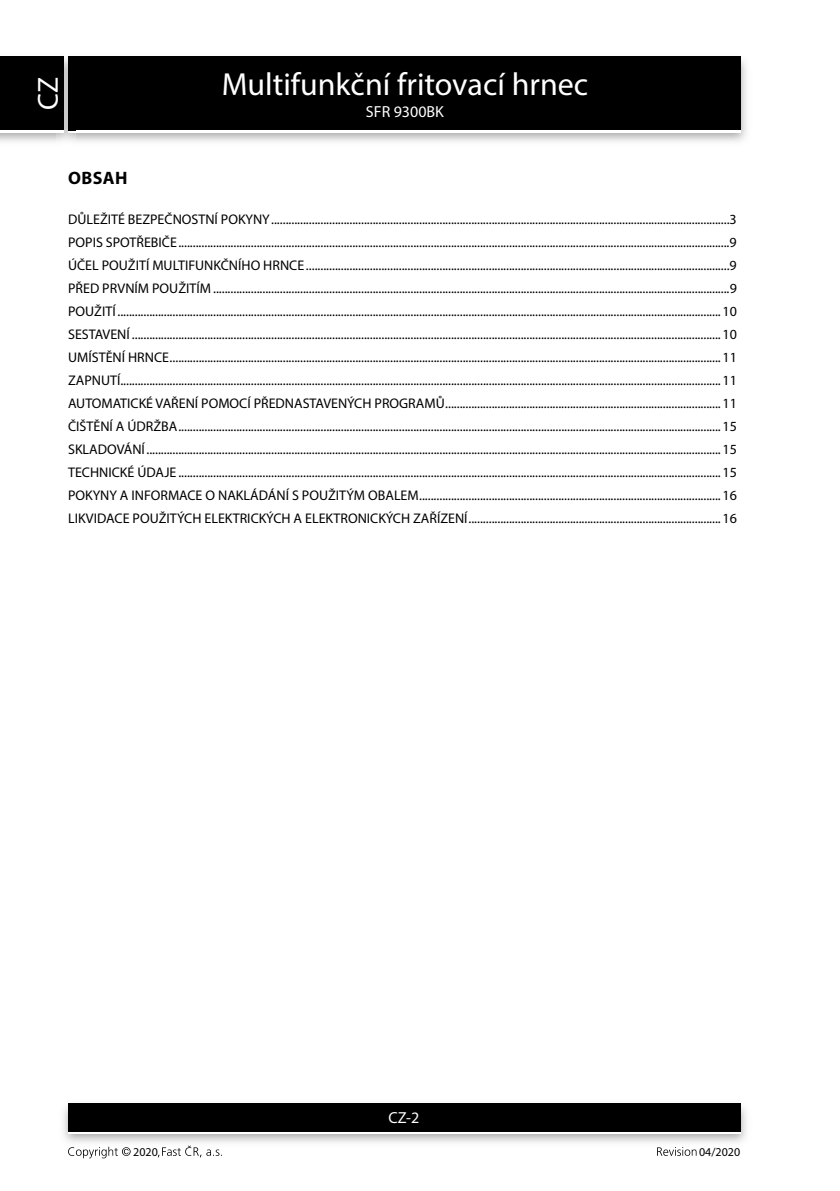
<style>
.page{position:relative;width:840px;height:1191px;background:#fff}
.page>*{position:absolute;margin:0;border:0;box-sizing:border-box;transform-origin:0 0}
.t1{font:32px "Myriad Pro";color:#fff}
.t2{font:29px "Myriad Pro";color:#fff}
.t3{font:700 18px "Myriad Pro";letter-spacing:.02em;color:#000}
.t4{font:16px "Myriad Pro";color:#fff}
.t5{font:14px/23px "Myriad Pro";color:#000;text-align:justify}
.t6{font:12px "Myriad Pro";color:#000}
</style>
<div class="page">
<img style="left:0;top:56px;width:747px;height:86px">
<div style="left:68px;top:59px;width:672px;height:74px;background:#fff"></div>
<div style="left:68px;top:57px;width:672px;height:73px;background:#000"></div>
<img style="left:63px;top:1103px;width:684px;height:40px">
<div style="left:68px;top:1106px;width:672px;height:28px;background:linear-gradient(to right,#fff,#fff)"></div>
<div style="left:68px;top:1103px;width:672px;height:28px;background:#000"></div>
<img style="left:57px;top:56px;width:18px;height:86px">
<img style="left:68px;top:130px;width:7px;height:3px">
<svg style="left:68px;top:57px;width:7px;height:2px"></svg>
<img style="left:68px;top:59px;width:7px;height:71px">
<div style="left:0;top:59px;width:64px;height:74px;background:#fff"></div>
<div style="left:0;top:57px;width:64px;height:73px;background:#000"></div>
<svg style="left:68px;top:1146px;width:62px;height:12px"></svg>
<svg style="left:158px;top:1145px;width:64px;height:12px"></svg>
<svg style="left:657px;top:1147px;width:39px;height:8px"></svg>
<h2 class="t2" style="left:30px;top:110px;width:34px;rotate:-90deg">CZ</h2>
<h1 class="t1" style="left:221px;top:64px;width:368px">Multifunkční fritovací hrnec</h1>
<p class="t4" style="left:366px;top:101px;width:79px">SFR 9300BK</p>
<p class="t3" style="left:68px;top:166px;width:61px">OBSAH</p>
<p class="t5" style="left:68px;top:207px;width:670px">DŮLEŽITÉ BEZPEČNOSTNÍ POKYNY..............................................................................................................................................................3<br>POPIS SPOTŘEBIČE..............................................................................................................................................................................................9<br>ÚČEL POUŽITÍ MULTIFUNKČNÍHO HRNCE ..................................................................................................................................................9<br>PŘED PRVNÍM POUŽITÍM ..................................................................................................................................................................................9<br>POUŽITÍ ................................................................................................................................................................................................................10<br>SESTAVENÍ ...........................................................................................................................................................................................................10<br>UMÍSTĚNÍ HRNCE..............................................................................................................................................................................................11<br>ZAPNUTÍ............................................................................................................................................................................................................... 11<br>AUTOMATICKÉ VAŘENÍ POMOCÍ PŘEDNASTAVENÝCH PROGRAMŮ...............................................................................................11<br>ČIŠTĚNÍ A ÚDRŽBA...........................................................................................................................................................................................15<br>SKLADOVÁNÍ......................................................................................................................................................................................................15<br>TECHNICKÉ ÚDAJE ...........................................................................................................................................................................................15<br>POKYNY A INFORMACE O NAKLÁDÁNÍ S POUŽITÝM OBALEM........................................................................................................16<br>LIKVIDACE POUŽITÝCH ELEKTRICKÝCH A ELEKTRONICKÝCH ZAŘÍZENÍ.......................................................................................16</p>
<p class="t4" style="left:388px;top:1108px;width:32px">CZ-2</p>
<p class="t6" style="left:133px;top:1144px;width:26px">2020</p>
<p class="t6" style="left:698px;top:1144px;width:43px">04/2020</p>
</div>
